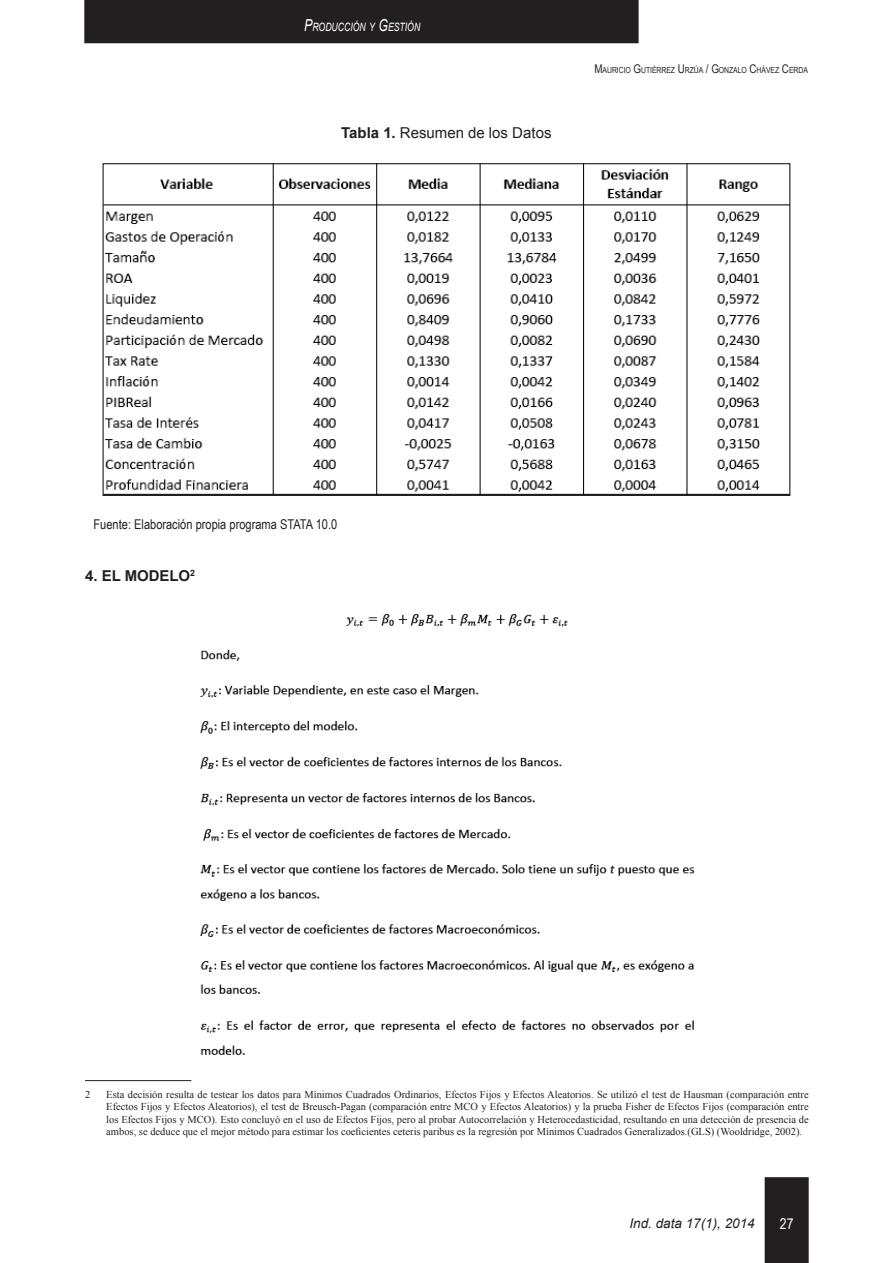
<style>
.page{position:relative;width:893px;height:1263px;background:#fff}
.page>*{position:absolute;margin:0;border:0;box-sizing:border-box;transform-origin:0 0}
.tAbla_y__FIG{font:15px "Arial";color:#231f20}
.SUBTITULO_1{font:700 15px "Arial";letter-spacing:-.005em;color:#231f20}
.t1{font:15px "Arial Narrow";color:#fff}
.FUENTE{font:13.5px "Arial Narrow";color:#231f20}
.t2{font:italic 13.5px "Arial";color:#231f20}
.t3{font:italic 11.55px "Arial";color:#fff;scale:.75 1}
.pie_de_pagina{font:10.5px/12.6px "Times New Roman";color:#231f20;text-align:justify}
.t4{font:8.4px "Arial Narrow";letter-spacing:-.005em;color:#231f20}
.s1{font-size:16.5px}
.s2{font-weight:700}
.s3{font-size:12px}
</style>
<div class="page">
<div style="left:765px;top:1177px;width:44px;height:86px;background:#231f20"></div>
<div style="left:84px;top:0;width:555px;height:43px;background:#231f20"></div>
<img style="left:105px;top:165px;width:683px;height:329px">
<hr style="left:85px;top:1080px;width:106px;height:1px;background:#231f20">
<img style="left:200px;top:614px;width:495px;height:441px">
<p class="t3" style="left:304px;top:19px;width:156px"><span class="s1">P</span>RODUCCIÓN Y <span class="s1">G</span>ESTIÓN</p>
<p class="tAbla_y__FIG" style="left:341px;top:123px;width:212px"><span class="s2">Tabla 1.</span> Resumen de los Datos</p>
<p class="t4" style="left:594px;top:63px;width:215px"><span class="s3">M</span>AURICIO <span class="s3">G</span>UTIÉRREZ <span class="s3">U</span> RZÚA <span class="s3">/ G</span>ONZALO <span class="s3">C</span>HÁVEZ <span class="s3">C</span>ERDA</p>
<p class="FUENTE" style="left:94px;top:514px;width:245px">Fuente: Elaboración propia programa STATA 10.0</p>
<p class="SUBTITULO_1" style="left:85px;top:565px;width:112px">4. EL MODELO<sup>2</sup></p>
<p class="pie_de_pagina" style="left:85px;top:1088px;width:7px">2</p>
<p class="pie_de_pagina" style="left:106px;top:1088px;width:704px">Esta decisión resulta de testear los datos para Mínimos Cuadrados Ordinarios, Efectos Fijos y Efectos Aleatorios. Se utilizó el test de Hausman (comparación entre Efectos Fijos y Efectos Aleatorios), el test de Breusch-Pagan (comparación entre MCO y Efectos Aleatorios) y la prueba Fisher de Efectos Fijos (comparación entre los Efectos Fijos y MCO). Esto concluyó en el uso de Efectos Fijos, pero al probar Autocorrelación y Heterocedasticidad, resultando en una detección de presencia de ambos, se deduce que el mejor método para estimar los coeficientes ceteris paribus es la regresión por Mínimos Cuadrados Generalizados.(GLS) (Wooldridge, 2002).</p>
<p class="t2" style="left:629px;top:1215px;width:127px">Ind. data 17(1), 2014</p>
<h1 class="t1" style="left:780px;top:1213px;width:15px">27</h1>
</div>
